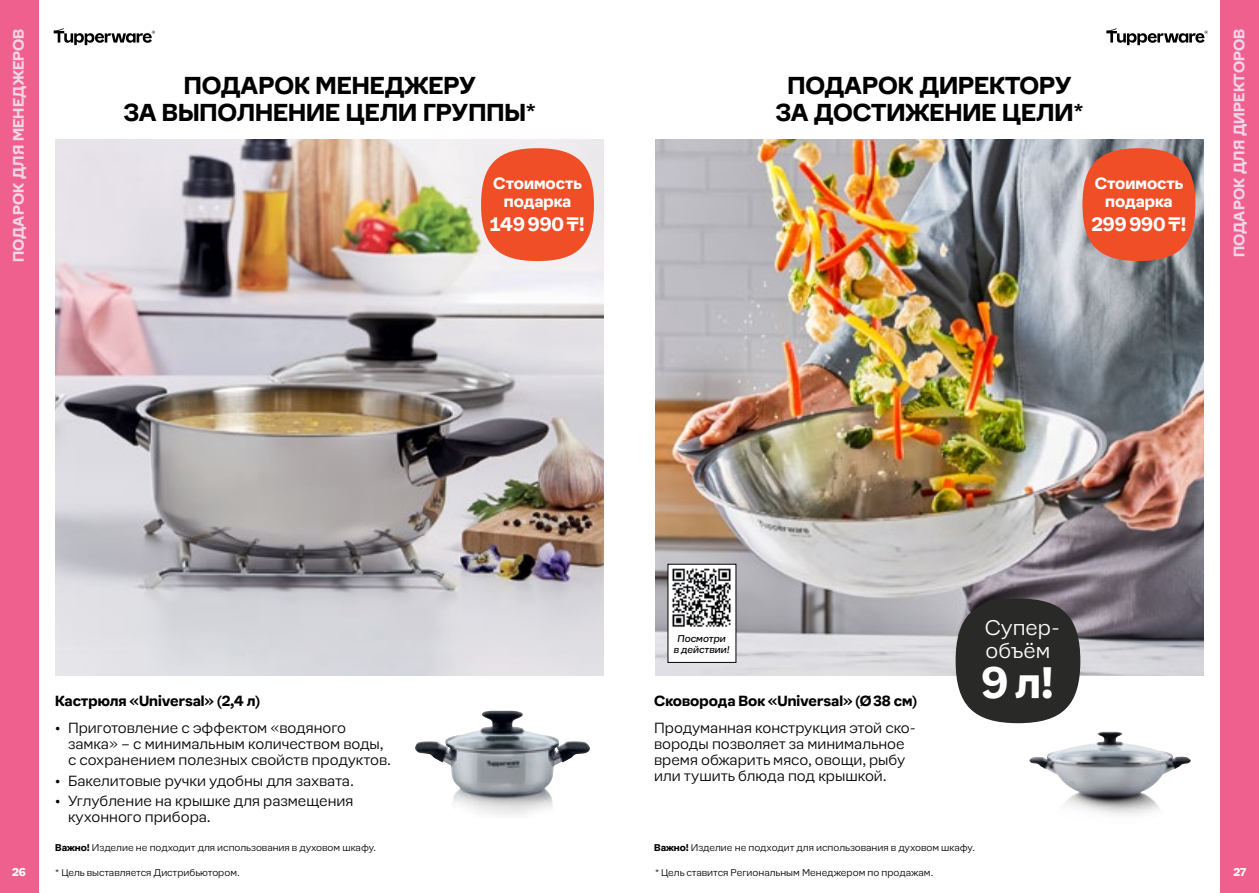
<style>
.page{position:relative;width:1259px;height:893px;background:#fff}
.page>*{position:absolute;margin:0;border:0;box-sizing:border-box;transform-origin:0 0}
.t1{font:700 40.5px "Earl Sans";color:#fff}
.t2{font:700 22.5px/27px "Earl Sans";color:#000;text-align:center}
.t3{font:300 19.5px/23.4px "Earl Sans";color:#fff}
.t4{font:700 18px "Earl Sans";color:#fff}
.t5{font:700 15px/18px "Earl Sans";color:#fff;text-align:center}
.t6{font:700 13.95px "Earl Sans";letter-spacing:.01em;color:#f0d6e7}
.t7{font:300 13.5px/16.2px "Earl Sans";color:#000}
.t8{font:700 13.5px "Earl Sans";color:#000}
.t9{font:900 10.5px "Earl Sans";color:#fff}
.t10{font:300 9px "Earl Sans";color:#000}
.t11{font:italic 9px/10.8px "Earl Sans";color:#000;text-align:center}
.s1{font-weight:400}
.s2{font-weight:700}
</style>
<div class="page">
<img style="left:55px;top:139px;width:549px;height:536px">
<img style="left:655px;top:139px;width:548px;height:536px">
<div style="left:481px;top:148px;width:113px;height:113px;background:#f04e27;border-radius:50%"></div>
<div style="left:1082px;top:148px;width:113px;height:113px;background:#f04e27;border-radius:50%"></div>
<div style="left:955px;top:598px;width:125px;height:125px;background:#292928;border-radius:50%"></div>
<img style="left:1029px;top:732px;width:161px;height:83px">
<div style="left:668px;top:564px;width:68px;height:98px;background:#fff"></div>
<img style="left:672px;top:568px;width:59px;height:59px">
<img style="left:453px;top:796px;width:100px;height:19px">
<img style="left:415px;top:711px;width:175px;height:85px">
<div style="left:1220px;top:0;width:39px;height:893px;background:#f0608f"></div>
<div style="left:0;top:0;width:38px;height:893px;background:#f0608f"></div>
<svg style="left:1106px;top:28px;width:102px;height:18px"></svg>
<svg style="left:53px;top:28px;width:102px;height:18px"></svg>
<p class="t6" style="left:6px;top:262px;width:235px;rotate:-90deg">ПОДАРОК ДЛЯ МЕНЕДЖЕРОВ</p>
<p class="t6" style="left:1227px;top:257px;width:230px;rotate:-90deg">ПОДАРОК ДЛЯ ДИРЕКТОРОВ</p>
<h2 class="t2" style="left:124px;top:70px;width:414px">ПОДАРОК МЕНЕДЖЕРУ<br>ЗА ВЫПОЛНЕНИЕ ЦЕЛИ ГРУППЫ*</h2>
<h2 class="t2" style="left:775px;top:70px;width:310px">ПОДАРОК ДИРЕКТОРУ<br>ЗА ДОСТИЖЕНИЕ ЦЕЛИ*</h2>
<p class="t5" style="left:493px;top:173px;width:90px">Стоимость подарка</p>
<h3 class="t4" style="left:490px;top:208px;width:96px">149990₸!</h3>
<p class="t5" style="left:1094px;top:173px;width:90px">Стоимость подарка</p>
<h3 class="t4" style="left:1091px;top:208px;width:96px">299990₸!</h3>
<p class="t11" style="left:673px;top:632px;width:58px">Посмотри<br>в действии!</p>
<p class="t8" style="left:55px;top:689px;width:206px">Кастрюля «Universal» (2,4 л)</p>
<p class="t8" style="left:654px;top:689px;width:264px">Сковорода Вок «Universal» (Ø 38 см)</p>
<p class="t7" style="left:68px;top:718px;width:325px;text-indent:-13px"><span class="s1">•</span> Приготовление с эффектом «водяного замка» – с минимальным количеством воды, с сохранением полезных свойств продуктов.</p>
<p class="t7" style="left:55px;top:771px;width:300px"><span class="s1">•</span> Бакелитовые ручки удобны для захвата.</p>
<p class="t7" style="left:68px;top:792px;width:287px;text-indent:-13px"><span class="s1">•</span> Углубление на крышке для размещения кухонного прибора.</p>
<p class="t7" style="left:654px;top:718px;width:263px">Продуманная конструкция этой ско&shy;вороды позволяет за минимальное время обжарить мясо, овощи, рыбу или тушить блюда под крышкой.</p>
<p class="t10" style="left:55px;top:840px;width:322px"><span class="s2">Важно!</span> Изделие не подходит для использования в духовом шкафу.</p>
<p class="t10" style="left:654px;top:840px;width:322px"><span class="s2">Важно!</span> Изделие не подходит для использования в духовом шкафу.</p>
<h3 class="t3" style="left:984px;top:614px;width:74px">Cупер&shy;объём</h3>
<h1 class="t1" style="left:981px;top:648px;width:74px">9 л!</h1>
<p class="t9" style="left:12px;top:863px;width:15px">26</p>
<p class="t9" style="left:1233px;top:863px;width:14px">27</p>
<p class="t10" style="left:55px;top:865px;width:186px">* Цель выставляется Дистрибьютором.</p>
<p class="t10" style="left:655px;top:865px;width:280px">* Цель ставится Региональным Менеджером по продажам.</p>
</div>
